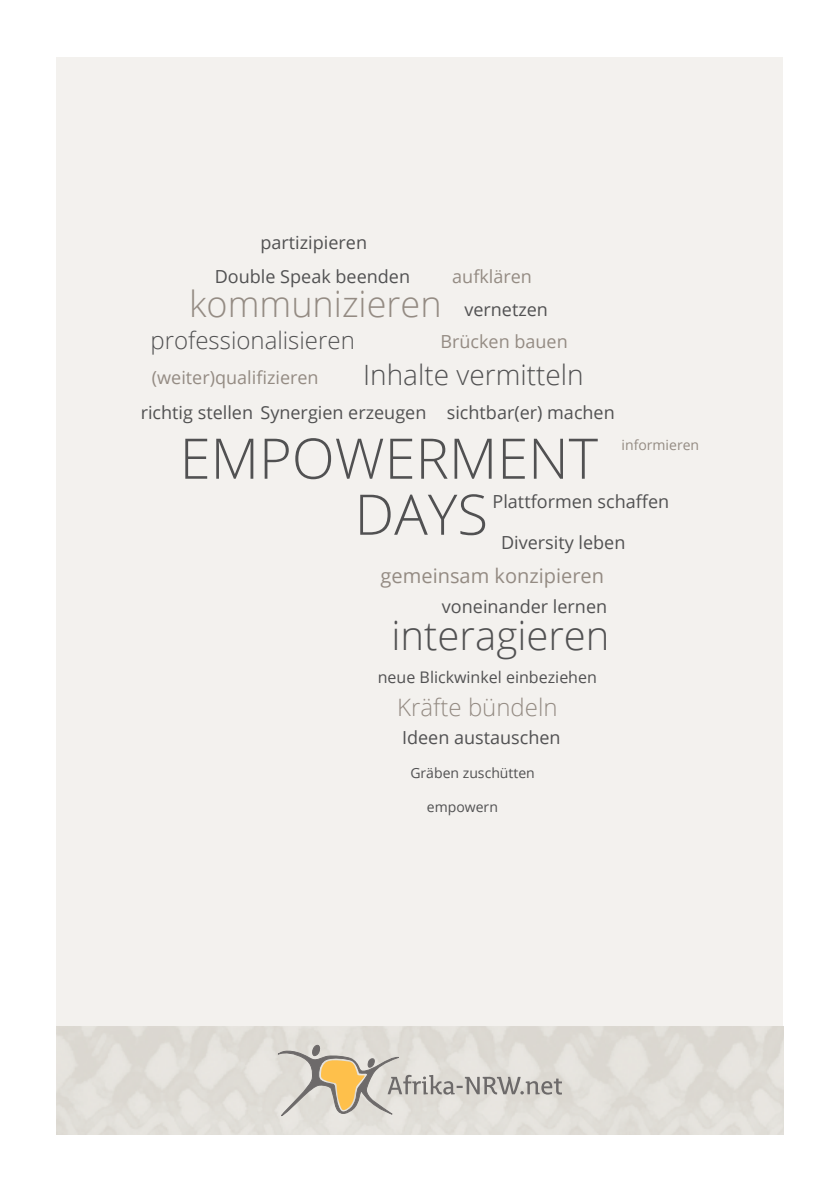
<style>
.page{position:relative;width:840px;height:1191px;background:#fff}
.page>*{position:absolute;margin:0;border:0;box-sizing:border-box;transform-origin:0 0}
.t1{font:300 56px/56px "Open Sans";color:#515152}
.t2{font:300 40px "Open Sans";color:#515152}
.t3{font:300 36px "Open Sans";color:#948b83}
.t4{font:300 28px "Open Sans";color:#515152}
.t5{font:300 24px "Open Sans";color:#515152}
.t6{font:300 24px "Open Sans";color:#948b83}
.t7{font:20px "Open Sans";color:#948b83}
.t8{font:18px "Open Sans";color:#515152}
.t9{font:18px "Open Sans";color:#948b83}
.t10{font:16px "Open Sans";color:#515152}
.t11{font:14px "Open Sans";color:#515152}
.t12{font:14px "Open Sans";color:#948b83}
</style>
<div class="page">
<div style="left:57px;top:57px;width:725px;height:969px;background:#f3f1ee"></div>
<svg style="left:277px;top:1044px;width:284px;height:73px;background:#d4cec3"></svg>
<p class="t8" style="left:260px;top:230px;width:108px">partizipieren</p>
<p class="t8" style="left:215px;top:264px;width:197px">Double Speak beenden</p>
<h3 class="t3" style="left:189px;top:279px;width:254px">kommunizieren</h3>
<p class="t9" style="left:452px;top:264px;width:81px">aufklären</p>
<p class="t8" style="left:464px;top:297px;width:85px">vernetzen</p>
<h3 class="t5" style="left:150px;top:324px;width:206px">professionalisieren</h3>
<p class="t9" style="left:152px;top:365px;width:168px">(weiter)qualifizieren</p>
<p class="t9" style="left:440px;top:329px;width:129px">Brücken bauen</p>
<h3 class="t4" style="left:363px;top:356px;width:222px">Inhalte vermitteln</h3>
<p class="t8" style="left:141px;top:400px;width:287px">richtig stellen Synergien erzeugen</p>
<p class="t8" style="left:446px;top:400px;width:169px">sichtbar(er) machen</p>
<h1 class="t1" style="left:354px;top:429px;width:245px;text-indent:-175px">EMPOWERMENT<br>DAYS</h1>
<p class="t12" style="left:621px;top:435px;width:79px">informieren</p>
<p class="t8" style="left:492px;top:489px;width:178px">Plattformen schaffen</p>
<p class="t8" style="left:501px;top:530px;width:126px">Diversity leben</p>
<p class="t7" style="left:380px;top:562px;width:225px">gemeinsam konzipieren</p>
<p class="t8" style="left:441px;top:594px;width:167px">voneinander lernen</p>
<h2 class="t2" style="left:391px;top:608px;width:219px">interagieren</h2>
<p class="t10" style="left:377px;top:666px;width:220px">neue Blickwinkel einbeziehen</p>
<h3 class="t6" style="left:397px;top:691px;width:162px">Kräfte bündeln</h3>
<p class="t8" style="left:402px;top:725px;width:160px">Ideen austauschen</p>
<p class="t11" style="left:410px;top:763px;width:126px">Gräben zuschütten</p>
<p class="t11" style="left:426px;top:797px;width:72px">empowern</p>
</div>
